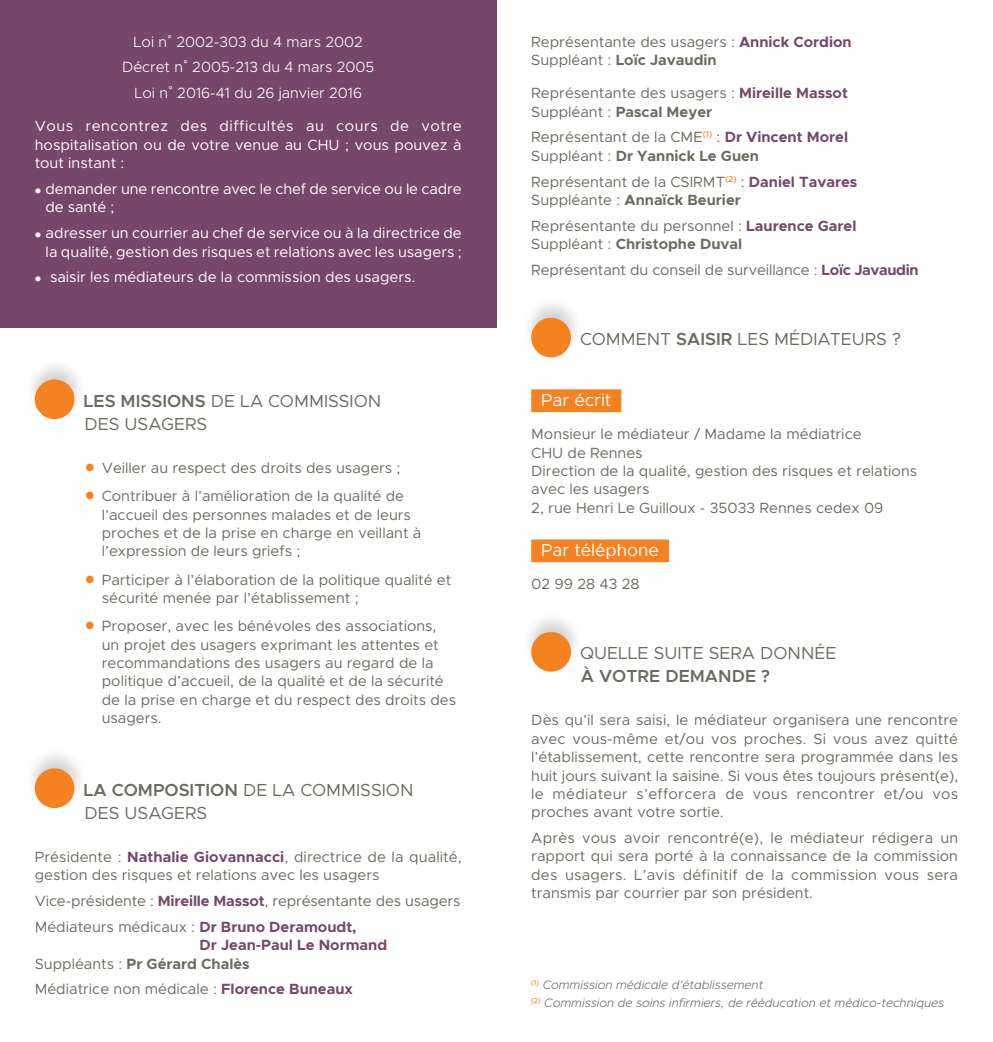
<style>
.page{position:relative;width:993px;height:1042px;background:#fff}
.page>*{position:absolute;margin:0;border:0;box-sizing:border-box;transform-origin:0 0}
.t1{font:17.5px/22.8px "Metropolis";color:#6d6a61}
.t2{font:17.5px "Metropolis";color:#fff}
.t3{font:600 17.5px "Metropolis";color:#6d6a61}
.t4{font:14.88px/18.4px "Metropolis";color:#6d6a61}
.t5{font:14.88px/18.4px "Metropolis";color:#fff;text-align:justify}
.t6{font:300 14.88px/25.9px "Metropolis";color:#fff;text-align:center}
.t7{font:700 14.88px/18.4px "Metropolis";color:#77466b}
.t8{font:italic 300 12.25px/18.2px "Metropolis";color:#6d6a61}
.s1{font-weight:600}
.s2{color:#f58220}
.s3{font-weight:700;color:#77466b}
.s4{font-weight:400;color:#6d6a61}
.s5{color:#6d6a61}
.s6{font-weight:700}
</style>
<div class="page">
<div style="left:0;top:0;width:496px;height:327px;background:#77466b"></div>
<div style="left:24px;top:358px;width:63px;height:63px;background:#231f20;opacity:.2"></div>
<div style="left:35px;top:379px;width:39px;height:40px;background:#f58220;border-radius:50%"></div>
<div style="left:24px;top:747px;width:63px;height:63px;background:#231f20;opacity:.2"></div>
<div style="left:35px;top:768px;width:39px;height:40px;background:#f58220;border-radius:50%"></div>
<div style="left:531px;top:389px;width:90px;height:23px;background:#f58220"></div>
<div style="left:531px;top:539px;width:137px;height:23px;background:#f58220"></div>
<div style="left:520px;top:296px;width:63px;height:63px;background:#231f20;opacity:.2"></div>
<div style="left:531px;top:318px;width:39px;height:39px;background:#f58220;border-radius:50%"></div>
<div style="left:520px;top:610px;width:63px;height:63px;background:#231f20;opacity:.2"></div>
<div style="left:531px;top:632px;width:39px;height:40px;background:#f58220;border-radius:50%"></div>
<p class="t6" style="left:122px;top:28px;width:253px">Loi n˚ 2002-303 du 4 mars 2002<br>Décret n˚ 2005-213 du 4 mars 2005<br>Loi n˚ 2016-41 du 26 janvier 2016</p>
<p class="t5" style="left:35px;top:117px;width:428px">Vous rencontrez des difficultés au cours de votre hospitalisation ou de votre venue au CHU ; vous pouvez à tout instant :</p>
<p class="t5" style="left:46px;top:180px;width:417px;text-indent:-11px">● demander une rencontre avec le chef de service ou le cadre de santé ;</p>
<p class="t5" style="left:35px;top:224px;width:428px;text-align:right">● adresser un courrier au chef de service ou à la directrice de la qualité, gestion des risques et relations avec les usagers ;</p>
<p class="t5" style="left:35px;top:268px;width:382px">● saisir les médiateurs de la commission des usagers.</p>
<p class="t1" style="left:83px;top:389px;width:299px"><span class="s1">LES MISSIONS</span> DE LA COMMISSION<br>DES USAGERS</p>
<p class="t4" style="left:86px;top:458px;width:316px"><span class="s2">●</span> Veiller au respect des droits des usagers ;</p>
<p class="t4" style="left:102px;top:487px;width:321px;text-indent:-16px"><span class="s2">●</span> Contribuer à l’amélioration de la qualité de l’accueil des personnes malades et de leurs proches et de la prise en charge en veillant à l’expression de leurs griefs ;</p>
<p class="t4" style="left:102px;top:570px;width:351px;text-indent:-16px"><span class="s2">●</span> Participer à l’élaboration de la politique qualité et sécurité menée par l’établissement ;</p>
<p class="t4" style="left:102px;top:617px;width:356px;text-indent:-16px"><span class="s2">●</span> Proposer, avec les bénévoles des associations, un projet des usagers exprimant les attentes et recommandations des usagers au regard de la politique d’accueil, de la qualité et de la sécurité de la prise en charge et du respect des droits des usagers.</p>
<p class="t1" style="left:83px;top:778px;width:331px"><span class="s1">LA COMPOSITION</span> DE LA COMMISSION<br>DES USAGERS</p>
<p class="t4" style="left:35px;top:847px;width:428px">Présidente : <span class="s3">Nathalie Giovannacci</span>, directrice de la qualité, gestion des risques et relations avec les usagers</p>
<p class="t4" style="left:35px;top:888px;width:427px;line-height:25.9px">Vice-présidente : <span class="s3">Mireille Massot</span>, représentante des usagers<br>Médiateurs médicaux : <span class="s3">Dr Bruno Deramoudt,</span></p>
<p class="t7" style="left:35px;top:936px;width:354px;text-indent:165px">Dr Jean-Paul Le Normand<br><span class="s4">Suppléants :</span> <span class="s5">Pr Gérard Chalès</span></p>
<p class="t4" style="left:35px;top:980px;width:319px">Médiatrice non médicale : <span class="s3">Florence Buneaux</span></p>
<p class="t4" style="left:531px;top:32px;width:322px">Représentante des usagers : <span class="s3">Annick Cordion<br></span>Suppléant : <span class="s6">Loïc Javaudin</span></p>
<p class="t4" style="left:531px;top:84px;width:318px">Représentante des usagers : <span class="s3">Mireille Massot<br></span>Suppléant : <span class="s6">Pascal Meyer</span></p>
<p class="t4" style="left:531px;top:128px;width:318px">Représentant de la CME<sup>(1)</sup> : <span class="s3">Dr Vincent Morel<br></span>Suppléant : <span class="s6">Dr Yannick Le Guen</span></p>
<p class="t4" style="left:531px;top:172px;width:327px">Représentant de la CSIRMT<sup>(2)</sup> : <span class="s3">Daniel Tavares<br></span>Suppléante : <span class="s6">Annaïck Beurier</span></p>
<p class="t4" style="left:531px;top:216px;width:326px">Représentante du personnel : <span class="s3">Laurence Garel<br></span>Suppléant : <span class="s6">Christophe Duval</span></p>
<p class="t4" style="left:531px;top:261px;width:389px">Représentant du conseil de surveillance : <span class="s3">Loïc Javaudin</span></p>
<p class="t1" style="left:580px;top:328px;width:322px">COMMENT <span class="s1">SAISIR</span> LES MÉDIATEURS ?</p>
<p class="t2" style="left:541px;top:389px;width:72px">Par écrit</p>
<p class="t4" style="left:531px;top:425px;width:387px">Monsieur le médiateur / Madame la médiatrice<br>CHU de Rennes<br>Direction de la qualité, gestion des risques et relations avec les usagers<br>2, rue Henri Le Guilloux - 35033 Rennes cedex 09</p>
<p class="t2" style="left:541px;top:539px;width:119px">Par téléphone</p>
<p class="t4" style="left:531px;top:575px;width:110px">02 99 28 43 28</p>
<p class="t1" style="left:580px;top:642px;width:258px">QUELLE SUITE SERA DONNÉE</p>
<p class="t3" style="left:580px;top:665px;width:190px">À VOTRE DEMANDE ?</p>
<p class="t4" style="left:531px;top:711px;width:428px;text-align:justify">Dès qu’il sera saisi, le médiateur organisera une rencontre avec vous-même et/ou vos proches. Si vous avez quitté l’établissement, cette rencontre sera programmée dans les huit jours suivant la saisine. Si vous êtes toujours présent(e), le médiateur s’efforcera de vous rencontrer et/ou vos proches avant votre sortie.</p>
<p class="t4" style="left:531px;top:829px;width:428px;text-align:justify">Après vous avoir rencontré(e), le médiateur rédigera un rapport qui sera porté à la connaissance de la commission des usagers. L’avis définitif de la commission vous sera transmis par courrier par son président.</p>
<p class="t8" style="left:531px;top:975px;width:414px"><sup>(1)</sup> Commission médicale d’établissement<br><sup>(2)</sup> Commission de soins infirmiers, de rééducation et médico-techniques</p>
</div>
